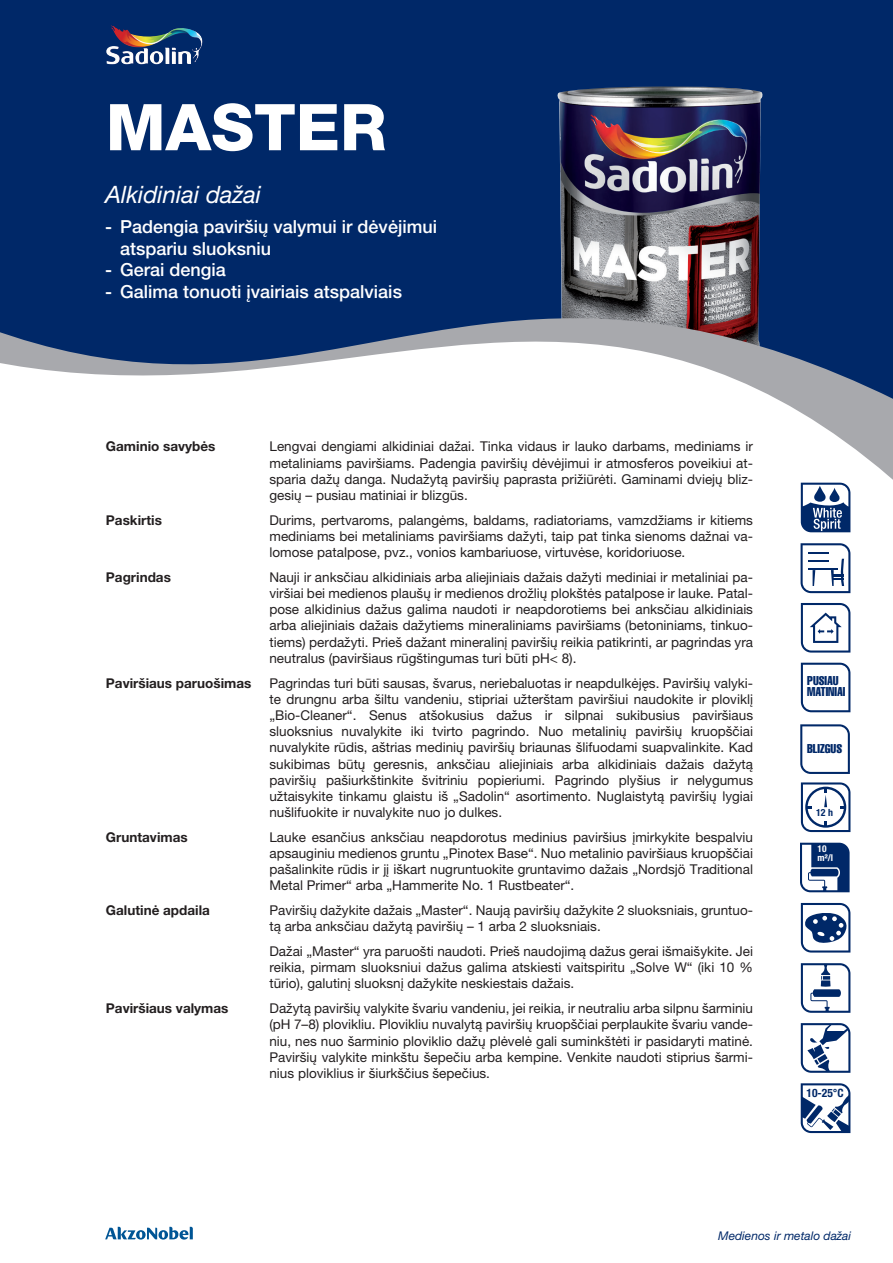
<style>
.page{position:relative;width:893px;height:1263px;background:#fff}
.page>*{position:absolute;margin:0;border:0;box-sizing:border-box;transform-origin:0 0}
.t1{font:800 64.5px "Helvetica Neue LT Pro";color:#fff}
.t2{font:italic 24px "Helvetica Neue LT Pro";color:#fff}
.t3{font:500 18px/21.6px "Helvetica Neue LT Pro";color:#fff}
.t4{font:13.5px/16.2px "Helvetica Neue LT Pro";color:#231f20;text-align:justify}
.t5{font:700 13.5px "Helvetica Neue LT Pro";color:#231f20}
.t6{font:12.45px/11.1px "AG Letterica Compressed";color:#002868}
.t7{font:italic 12px "Helvetica Neue LT Pro";color:#002868}
.t8{font:700 condensed 11.55px "Helvetica Neue LT Pro";color:#002868}
.t9{font:700 condensed 9.9px "Helvetica Neue LT Pro";color:#002868}
.t10{font:700 condensed 9.45px/8.2px "Helvetica Neue LT Pro";color:#fff}
</style>
<div class="page">
<svg style="left:105px;top:1227px;width:88px;height:12px"></svg>
<svg style="left:0;top:0;width:893px;height:504px;fill:#002868"></svg>
<svg style="left:801px;top:963px;width:49px;height:50px"></svg>
<svg style="left:800px;top:843px;width:50px;height:49px"></svg>
<svg style="left:801px;top:603px;width:49px;height:50px"></svg>
<svg style="left:801px;top:1083px;width:49px;height:50px"></svg>
<svg style="left:801px;top:903px;width:49px;height:49px"></svg>
<svg style="left:801px;top:483px;width:49px;height:49px"></svg>
<svg style="left:801px;top:543px;width:49px;height:50px"></svg>
<svg style="left:801px;top:1023px;width:49px;height:50px"></svg>
<svg style="left:801px;top:782px;width:49px;height:50px"></svg>
<img style="left:106px;top:26px;width:98px;height:38px">
<svg style="left:801px;top:663px;width:49px;height:49px"></svg>
<svg style="left:800px;top:724px;width:50px;height:50px"></svg>
<h1 class="t1" style="left:106px;top:89px;width:282px">MASTER</h1>
<h2 class="t2" style="left:105px;top:180px;width:158px">Alkidiniai dažai</h2>
<h3 class="t3" style="left:120px;top:216px;width:318px;text-indent:-15px">- Padengia paviršių valymui ir dėvėjimui atspariu sluoksniu</h3>
<h3 class="t3" style="left:105px;top:259px;width:122px">- Gerai dengia</h3>
<h3 class="t3" style="left:105px;top:281px;width:298px">- Galima tonuoti įvairiais atspalviais</h3>
<p class="t5" style="left:106px;top:438px;width:111px">Gaminio savybės</p>
<p class="t4" style="left:269px;top:438px;width:485px">Lengvai dengiami alkidiniai dažai. Tinka vidaus ir lauko darbams, mediniams ir metaliniams paviršiams. Padengia paviršių dėvėjimui ir atmosferos poveikiui at&shy;sparia dažų danga. Nudažytą paviršių paprasta prižiūrėti. Gaminami dviejų bliz&shy;gesių – pusiau matiniai ir blizgūs.</p>
<p class="t5" style="left:106px;top:511px;width:57px">Paskirtis</p>
<p class="t4" style="left:269px;top:512px;width:485px">Durims, pertvaroms, palangėms, baldams, radiatoriams, vamzdžiams ir kitiems mediniams bei metaliniams paviršiams dažyti, taip pat tinka sienoms dažnai va&shy;lomose patalpose, pvz., vonios kambariuose, virtuvėse, koridoriuose.</p>
<p class="t5" style="left:106px;top:569px;width:66px">Pagrindas</p>
<p class="t4" style="left:269px;top:569px;width:485px">Nauji ir anksčiau alkidiniais arba aliejiniais dažais dažyti mediniai ir metaliniai pa&shy;viršiai bei medienos plaušų ir medienos drožlių plokštės patalpose ir lauke. Patal&shy;pose alkidinius dažus galima naudoti ir neapdorotiems bei anksčiau alkidiniais arba aliejiniais dažais dažytiems mineraliniams paviršiams (betoniniams, tinkuo&shy;tiems) perdažyti. Prieš dažant mineralinį paviršių reikia patikrinti, ar pagrindas yra neutralus (paviršiaus rūgštingumas turi būti pH&lt; 8).</p>
<p class="t5" style="left:106px;top:674px;width:147px">Paviršiaus paruošimas</p>
<p class="t4" style="left:269px;top:674px;width:485px">Pagrindas turi būti sausas, švarus, neriebaluotas ir neapdulkėjęs. Paviršių valyki&shy;te drungnu arba šiltu vandeniu, stipriai užterštam paviršiui naudokite ir ploviklį „Bio-Cleaner“. Senus atšokusius dažus ir silpnai sukibusius paviršiaus sluoksnius nuvalykite iki tvirto pagrindo. Nuo metalinių paviršių kruopščiai nuvalykite rūdis, aštrias medinių paviršių briaunas šlifuodami suapvalinkite. Kad sukibimas būtų geresnis, anksčiau aliejiniais arba alkidiniais dažais dažytą paviršių pašiurkštinkite švitriniu popieriumi. Pagrindo plyšius ir nelygumus užtaisykite tinkamu glaistu iš „Sadolin“ asortimento. Nuglaistytą paviršių lygiai nušlifuokite ir nuvalykite nuo jo dulkes.</p>
<p class="t5" style="left:106px;top:829px;width:83px">Gruntavimas</p>
<p class="t4" style="left:269px;top:829px;width:485px">Lauke esančius anksčiau neapdorotus medinius paviršius įmirkykite bespalviu apsauginiu medienos gruntu „Pinotex Base“. Nuo metalinio paviršiaus kruopščiai pašalinkite rūdis ir jį iškart nugruntuokite gruntavimo dažais „Nordsjö Traditional Metal Primer“ arba „Hammerite No. 1 Rustbeater“.</p>
<p class="t5" style="left:106px;top:902px;width:105px">Galutinė apdaila</p>
<p class="t4" style="left:269px;top:902px;width:485px">Paviršių dažykite dažais „Master“. Naują paviršių dažykite 2 sluoksniais, gruntuo&shy;tą arba anksčiau dažytą paviršių – 1 arba 2 sluoksniais.</p>
<p class="t4" style="left:269px;top:943px;width:485px">Dažai „Master“ yra paruošti naudoti. Prieš naudojimą dažus gerai išmaišykite. Jei reikia, pirmam sluoksniui dažus galima atskiesti vaitspiritu „Solve W“ (iki 10 % tūrio), galutinį sluoksnį dažykite neskiestais dažais.</p>
<p class="t5" style="left:106px;top:1000px;width:124px">Paviršiaus valymas</p>
<p class="t4" style="left:269px;top:1000px;width:485px">Dažytą paviršių valykite švariu vandeniu, jei reikia, ir neutraliu arba silpnu šarminiu (pH 7–8) plovikliu. Plovikliu nuvalytą paviršių kruopščiai perplaukite švariu vande&shy;niu, nes nuo šarminio ploviklio dažų plėvelė gali suminkštėti ir pasidaryti matinė.<br>Paviršių valykite minkštu šepečiu arba kempine. Venkite naudoti stiprius šarmi&shy;nius ploviklius ir šiurkščius šepečius.</p>
<p class="t6" style="left:807px;top:675px;width:40px">PUSIAU<br>MATINIAI</p>
<p class="t6" style="left:807px;top:743px;width:36px">BLIZGUS</p>
<p class="t9" style="left:816px;top:806px;width:18px">12 h</p>
<p class="t10" style="left:818px;top:845px;width:17px">10 m²/l</p>
<p class="t8" style="left:806px;top:1086px;width:39px">10-25°C</p>
<p class="t7" style="left:718px;top:1228px;width:134px">Medienos ir metalo dažai</p>
</div>
